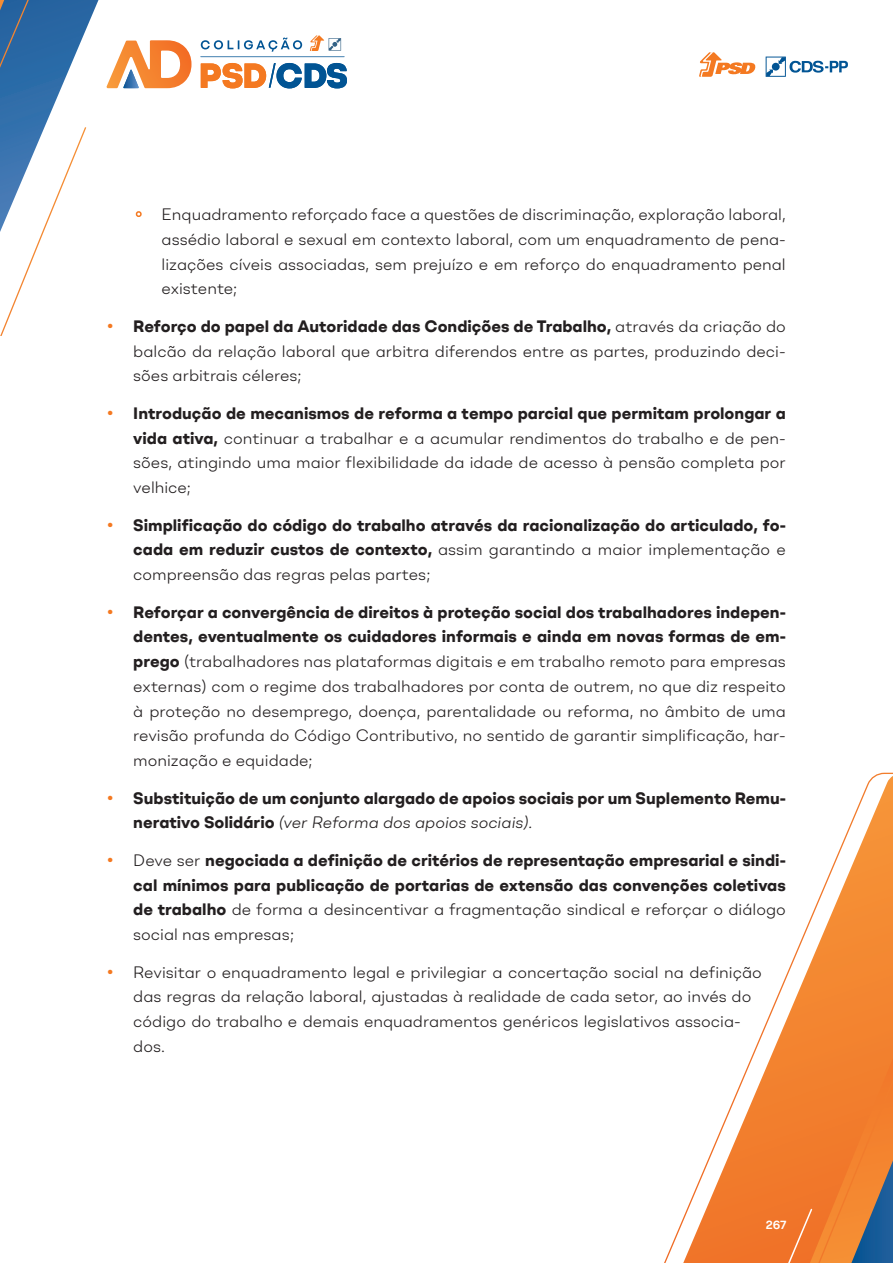
<style>
.page{position:relative;width:893px;height:1263px;background:#fff}
.page>*{position:absolute;margin:0;border:0;box-sizing:border-box;transform-origin:0 0}
.Topics{font:300 16.5px/24.8px "BR Omny";color:#231f20;text-align:justify}
.Topics-2{font:700 16.5px/24.8px "BR Omny";color:#231f20;text-align:justify}
.t1{font:600 12px "BR Omny";color:#fff}
.s1{color:#f47921}
.s2{font-weight:700}
.s3{font-weight:300;color:#f47921}
.s4{font-weight:300}
.s5{font-weight:300;font-style:italic}
</style>
<div class="page">
<svg style="left:699px;top:52px;width:57px;height:25px"></svg>
<svg style="left:766px;top:57px;width:82px;height:20px"></svg>
<svg style="left:0;top:0;width:149px;height:335px"></svg>
<svg style="left:707px;top:772px;width:186px;height:491px"></svg>
<svg style="left:664px;top:1162px;width:43px;height:101px"></svg>
<svg style="left:200px;top:35px;width:145px;height:22px"></svg>
<svg style="left:201px;top:63px;width:146px;height:25px"></svg>
<svg style="left:106px;top:40px;width:85px;height:48px"></svg>
<svg style="left:785px;top:1026px;width:108px;height:237px;background:#e27c35"></svg>
<p class="Topics" style="left:162px;top:202px;width:626px;text-indent:-27px"><span class="s1">•</span> Enquadramento reforçado face a questões de discriminação, exploração laboral, assédio laboral e sexual em contexto laboral, com um enquadramento de pena&shy;lizações cíveis associadas, sem prejuízo e em reforço do enquadramento penal existente;</p>
<p class="Topics" style="left:133px;top:313px;width:654px;text-indent:-27px"><span class="s1">•</span> <span class="s2">Reforço do papel da Autoridade das Condições de Trabalho,</span> através da criação do balcão da relação laboral que arbitra diferendos entre as partes, produzindo deci&shy;sões arbitrais céleres;</p>
<p class="Topics" style="left:133px;top:400px;width:654px;text-indent:-27px"><span class="s1">•</span> <span class="s2">Introdução de mecanismos de reforma a tempo parcial que permitam prolongar a vida ativa,</span> continuar a trabalhar e a acumular rendimentos do trabalho e de pen&shy;sões, atingindo uma maior flexibilidade da idade de acesso à pensão completa por velhice;</p>
<p class="Topics-2" style="left:133px;top:512px;width:654px;text-indent:-27px"><span class="s3">•</span> Simplificação do código do trabalho através da racionalização do articulado, fo&shy;cada em reduzir custos de contexto, <span class="s4">assim garantindo a maior implementação e compreensão das regras pelas partes;</span></p>
<p class="Topics" style="left:133px;top:599px;width:654px;text-indent:-27px"><span class="s1">•</span> <span class="s2">Reforçar a convergência de direitos à proteção social dos trabalhadores indepen&shy;dentes, eventualmente os cuidadores informais e ainda em novas formas de em&shy;prego</span> (trabalhadores nas plataformas digitais e em trabalho remoto para empresas externas) com o regime dos trabalhadores por conta de outrem, no que diz respeito à proteção no desemprego, doença, parentalidade ou reforma, no âmbito de uma revisão profunda do Código Contributivo, no sentido de garantir simplificação, har&shy;monização e equidade;</p>
<p class="Topics-2" style="left:133px;top:785px;width:654px;text-indent:-27px"><span class="s3">•</span> Substituição de um conjunto alargado de apoios sociais por um Suplemento Remu&shy;nerativo Solidário <span class="s5">(ver Reforma dos apoios sociais).</span></p>
<p class="Topics-2" style="left:133px;top:847px;width:654px;text-indent:-27px"><span class="s3">•</span> <span class="s4">Deve ser</span> negociada a definição de critérios de representação empresarial e sindi&shy;cal mínimos para publicação de portarias de extensão das convenções coletivas de trabalho <span class="s4">de forma a desincentivar a fragmentação sindical e reforçar o diálogo social nas empresas;</span></p>
<p class="Topics" style="left:133px;top:959px;width:630px;text-align:left;text-indent:-27px"><span class="s1">•</span> Revisitar o enquadramento legal e privilegiar a concertação social na definição das regras da relação laboral, ajustadas à realidade de cada setor, ao invés do código do trabalho e demais enquadramentos genéricos legislativos associa&shy;dos.</p>
<p class="t1" style="left:766px;top:1217px;width:22px">267</p>
</div>
